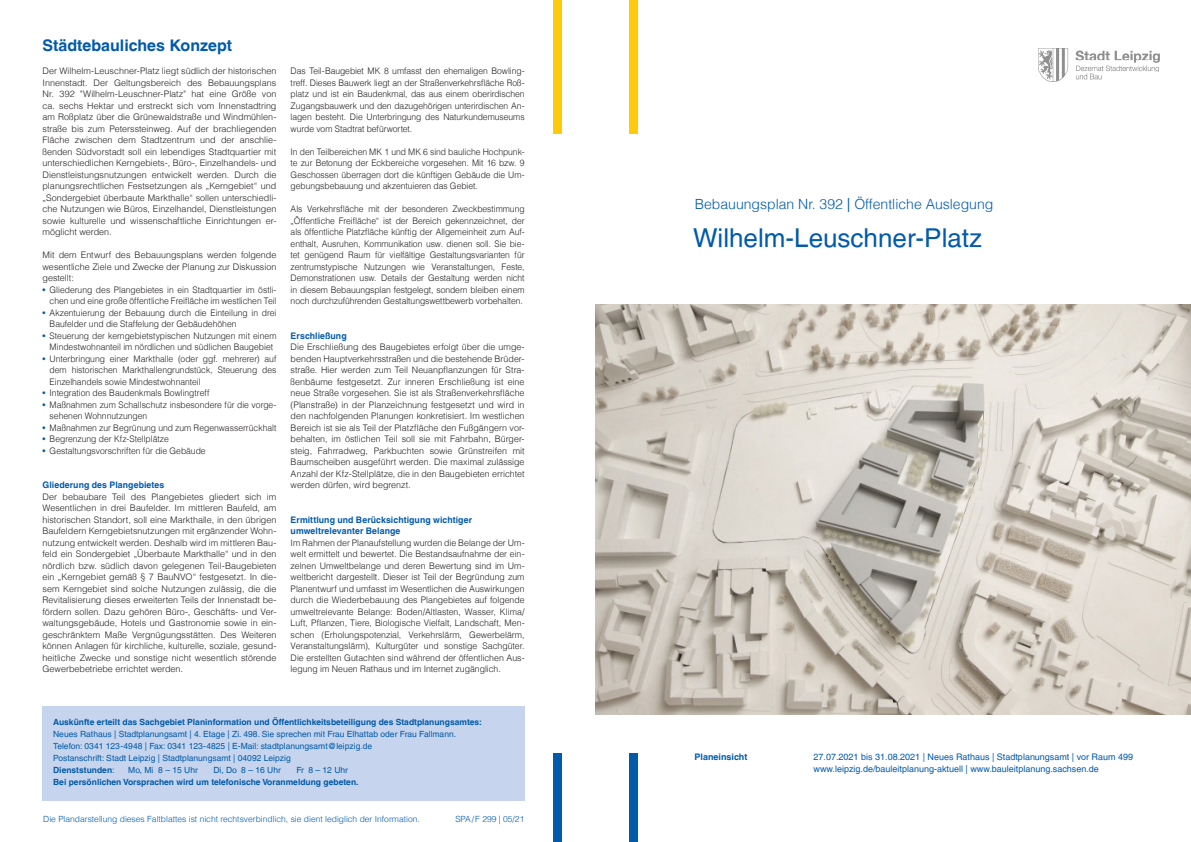
<style>
.page{position:relative;width:1191px;height:842px;background:#fff}
.page>*{position:absolute;margin:0;border:0;box-sizing:border-box;transform-origin:0 0}
.t1{font:26px "Helvetica LT";color:#015aaa}
.t2{font:700 16px "Helvetica LT";color:#015aaa}
.t3{font:300 14px "Helvetica LT";color:#015aaa}
.t4{font:300 9px/11.5px "Helvetica LT";color:#231f20;text-align:justify}
.t5{font:300 9px/11.5px "Helvetica LT";color:#231f20;text-align:justify;scale:.95 1}
.t6{font:9px/12px "Helvetica LT";color:#015aaa}
.t7{font:700 9px/11.5px "Helvetica LT";letter-spacing:.01em;color:#015aaa}
.t8{font:8.5px/12px "Helvetica LT";color:#015aaa}
.t9{font:700 8.5px "Helvetica LT";color:#015aaa}
.t10{font:300 8.5px "Helvetica LT";color:#015aaa}
.s1{font-weight:400;color:#015aaa}
.s2{font-weight:700}
.s3{font-weight:400}
</style>
<div class="page">
<img style="left:1038px;top:48px;width:121px;height:34px">
<img style="left:595px;top:304px;width:596px;height:410px">
<div style="left:43px;top:706px;width:481px;height:95px;background:#c6d5ed"></div>
<div style="left:629px;top:0;width:9px;height:133px;background:#feca0a"></div>
<div style="left:553px;top:0;width:8px;height:133px;background:#feca0a"></div>
<div style="left:629px;top:753px;width:9px;height:89px;background:#015aaa"></div>
<div style="left:553px;top:753px;width:8px;height:89px;background:#015aaa"></div>
<h2 class="t2" style="left:43px;top:36px;width:191px">Städtebauliches Konzept</h2>
<p class="t4" style="left:43px;top:65px;width:235px">Der Wilhelm-Leuschner-Platz liegt südlich der historischen Innenstadt. Der Geltungsbereich des Bebauungsplans Nr. 392 "Wilhelm-Leuschner-Platz" hat eine Größe von ca. sechs Hektar und erstreckt sich vom Innenstadtring am Roßplatz über die Grünewaldstraße und Windmühlen&shy;straße bis zum Peterssteinweg. Auf der brachliegenden Fläche zwischen dem Stadtzentrum und der anschlie&shy;ßenden Südvorstadt soll ein lebendiges Stadtquartier mit unterschiedlichen Kerngebiets-, Büro-, Einzelhandels- und Dienstleistungsnutzungen entwickelt werden. Durch die planungsrechtlichen Festsetzungen als „Kerngebiet“ und „Sondergebiet überbaute Markthalle“ sollen unterschiedli&shy;che Nutzungen wie Büros, Einzelhandel, Dienstleistungen sowie kulturelle und wissenschaftliche Einrichtungen er&shy;möglicht werden.</p>
<p class="t4" style="left:43px;top:249px;width:235px">Mit dem Entwurf des Bebauungsplans werden folgende wesentliche Ziele und Zwecke der Planung zur Diskussion gestellt:</p>
<p class="t5" style="left:43px;top:284px;width:248px;text-align:right"><span class="s1">•</span> Gliederung des Plangebietes in ein Stadtquartier im östli&shy;chen und eine große öffentliche Freifläche im westlichen Teil</p>
<p class="t5" style="left:50px;top:307px;width:240px;text-indent:-7px"><span class="s1">•</span> Akzentuierung der Bebauung durch die Einteilung in drei<br>Baufelder und die Staffelung der Gebäudehöhen</p>
<p class="t5" style="left:43px;top:330px;width:248px;text-align:center"><span class="s1">•</span> Steuerung der kerngebietstypischen Nutzungen mit einem<br>Mindestwohnanteil im nördlichen und südlichen Baugebiet</p>
<p class="t5" style="left:50px;top:353px;width:240px;text-indent:-7px"><span class="s1">•</span> Unterbringung einer Markthalle (oder ggf. mehrerer) auf dem historischen Markthallengrundstück, Steuerung des Einzelhandels sowie Mindestwohnanteil</p>
<p class="t5" style="left:43px;top:387px;width:177px"><span class="s1">•</span> Integration des Baudenkmals Bowlingtreff</p>
<p class="t5" style="left:50px;top:399px;width:240px;text-indent:-7px"><span class="s1">•</span> Maßnahmen zum Schallschutz insbesondere für die vorge&shy;sehenen Wohnnutzungen</p>
<p class="t5" style="left:43px;top:422px;width:248px"><span class="s1">•</span> Maßnahmen zur Begrünung und zum Regenwasserrückhalt</p>
<p class="t5" style="left:43px;top:433px;width:134px"><span class="s1">•</span> Begrenzung der Kfz-Stellplätze</p>
<p class="t5" style="left:43px;top:445px;width:173px"><span class="s1">•</span> Gestaltungsvorschriften für die Gebäude</p>
<p class="t7" style="left:43px;top:479px;width:123px">Gliederung des Plangebietes</p>
<p class="t4" style="left:43px;top:491px;width:235px">Der bebaubare Teil des Plangebietes gliedert sich im Wesentlichen in drei Baufelder. Im mittleren Baufeld, am historischen Standort, soll eine Markthalle, in den übrigen Baufeldern Kerngebietsnutzungen mit ergänzender Wohn&shy;nutzung entwickelt werden. Deshalb wird im mittleren Bau&shy;feld ein Sondergebiet „Überbaute Markthalle“ und in den nördlich bzw. südlich davon gelegenen Teil-Baugebieten ein „Kerngebiet gemäß § 7 BauNVO“ festgesetzt. In die&shy;sem Kerngebiet sind solche Nutzungen zulässig, die die Revitalisierung dieses erweiterten Teils der Innenstadt be&shy;fördern sollen. Dazu gehören Büro-, Geschäfts- und Ver&shy;waltungsgebäude, Hotels und Gastronomie sowie in ein&shy;geschränktem Maße Vergnügungsstätten. Des Weiteren können Anlagen für kirchliche, kulturelle, soziale, gesund&shy;heitliche Zwecke und sonstige nicht wesentlich störende Gewerbebetriebe errichtet werden.</p>
<p class="t5" style="left:291px;top:65px;width:248px">Das Teil-Baugebiet MK 8 umfasst den ehemaligen Bowling&shy;treff. Dieses Bauwerk liegt an der Straßenverkehrsfläche Roß&shy;platz und ist ein Baudenkmal, das aus einem oberirdischen Zugangsbauwerk und den dazugehörigen unterirdischen An&shy;lagen besteht. Die Unterbringung des Naturkundemuseums wurde vom Stadtrat befürwortet.</p>
<p class="t5" style="left:291px;top:146px;width:248px">In den Teilbereichen MK 1 und MK 6 sind bauliche Hochpunk&shy;te zur Betonung der Eckbereiche vorgesehen. Mit 16 bzw. 9<br>Geschossen überragen dort die künftigen Gebäude die Um&shy;gebungsbebauung und akzentuieren das Gebiet.</p>
<p class="t5" style="left:291px;top:203px;width:248px">Als Verkehrsfläche mit der besonderen Zweckbestimmung „Öffentliche Freifläche“ ist der Bereich gekennzeichnet, der als öffentliche Platzfläche künftig der Allgemeinheit zum Auf&shy;enthalt, Ausruhen, Kommunikation usw. dienen soll. Sie bie&shy;tet genügend Raum für vielfältige Gestaltungsvarianten für zentrumstypische Nutzungen wie Veranstaltungen, Feste, Demonstrationen usw. Details der Gestaltung werden nicht in diesem Bebauungsplan festgelegt, sondern bleiben einem noch durchzuführenden Gestaltungswettbewerb vorbehalten.</p>
<p class="t7" style="left:291px;top:330px;width:58px">Erschließung</p>
<p class="t4" style="left:291px;top:341px;width:235px">Die Erschließung des Baugebietes erfolgt über die umge&shy;benden Hauptverkehrsstraßen und die bestehende Brüder&shy;straße. Hier werden zum Teil Neuanpflanzungen für Stra&shy;ßenbäume festgesetzt. Zur inneren Erschließung ist eine neue Straße vorgesehen. Sie ist als Straßenverkehrsfläche (Planstraße) in der Planzeichnung festgesetzt und wird in den nachfolgenden Planungen konkretisiert. Im westlichen Bereich ist sie als Teil der Platzfläche den Fußgängern vor&shy;behalten, im östlichen Teil soll sie mit Fahrbahn, Bürger&shy;steig, Fahrradweg, Parkbuchten sowie Grünstreifen mit Baumscheiben ausgeführt werden. Die maximal zulässige Anzahl der Kfz-Stellplätze, die in den Baugebieten errichtet werden dürfen, wird begrenzt.</p>
<p class="t7" style="left:291px;top:514px;width:183px">Ermittlung und Berücksichtigung wichtiger umweltrelevanter Belange</p>
<p class="t4" style="left:291px;top:537px;width:235px">Im Rahmen der Planaufstellung wurden die Belange der Um&shy;welt ermittelt und bewertet. Die Bestandsaufnahme der ein&shy;zelnen Umweltbelange und deren Bewertung sind im Um&shy;weltbericht dargestellt. Dieser ist Teil der Begründung zum Planentwurf und umfasst im Wesentlichen die Auswirkungen durch die Wiederbebauung des Plangebietes auf folgende umweltrelevante Belange: Boden/Altlasten, Wasser, Klima/ Luft, Pflanzen, Tiere, Biologische Vielfalt, Landschaft, Men&shy;schen (Erholungspotenzial, Verkehrslärm, Gewerbelärm, Veranstaltungslärm), Kulturgüter und sonstige Sachgüter.<br>Die erstellten Gutachten sind während der öffentlichen Aus&shy;legung im Neuen Rathaus und im Internet zugänglich.</p>
<p class="t9" style="left:53px;top:717px;width:430px">Auskünfte erteilt das Sachgebiet Planinformation und Öffentlichkeitsbeteiligung des Stadtplanungsamtes:</p>
<p class="t8" style="left:53px;top:728px;width:404px">Neues Rathaus | Stadtplanungsamt | 4. Etage | Zi. 498. Sie sprechen mit Frau Elhattab oder Frau Fallmann.<br>Telefon: 0341 123-4948 | Fax: 0341 123-4825 | E-Mail: stadtplanungsamt@leipzig.de<br>Postanschrift: Stadt Leipzig | Stadtplanungsamt | 04092 Leipzig<br><span class="s2">Dienststunden</span>:</p>
<p class="t8" style="left:128px;top:764px;width:71px">Mo, Mi 8 – 15 Uhr</p>
<p class="t8" style="left:213px;top:764px;width:69px">Di, Do 8 – 16 Uhr</p>
<p class="t8" style="left:296px;top:764px;width:53px">Fr 8 – 12 Uhr</p>
<p class="t9" style="left:53px;top:777px;width:307px">Bei persönlichen Vorsprachen wird um telefonische Voranmeldung gebeten.</p>
<p class="t10" style="left:43px;top:814px;width:378px">Die Plandarstellung dieses Faltblattes ist nicht rechtsverbindlich, sie dient lediglich der Information.</p>
<p class="t10" style="left:455px;top:814px;width:71px">SPA/F 299 | 05/21</p>
<h3 class="t3" style="left:694px;top:195px;width:300px">Bebauungsplan Nr. 392 <span class="s3">|</span> Öffentliche Auslegung</h3>
<h1 class="t1" style="left:693px;top:223px;width:290px">Wilhelm-Leuschner-Platz</h1>
<p class="t7" style="left:694px;top:750px;width:54px">Planeinsicht</p>
<p class="t6" style="left:813px;top:750px;width:321px">27.07.2021 bis 31.08.2021 | Neues Rathaus | Stadtplanungsamt | vor Raum 499 www.leipzig.de/bauleitplanung-aktuell | www.bauleitplanung.sachsen.de</p>
</div>
